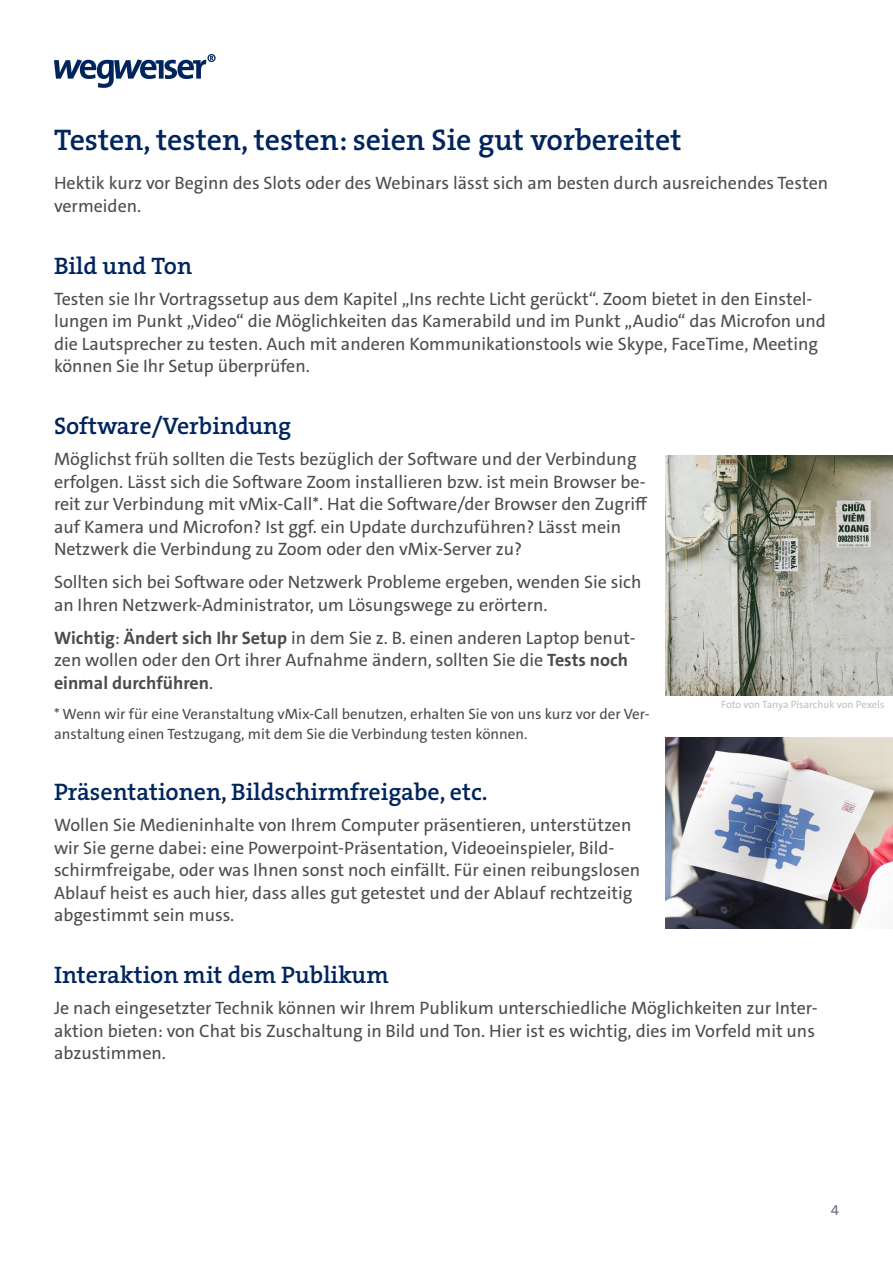
<style>
.page{position:relative;width:893px;height:1263px;background:#fff}
.page>*{position:absolute;margin:0;border:0;box-sizing:border-box;transform-origin:0 0}
.Headline_1{font:600 30px "The Serif B W6";color:#00255d}
.Headline_2{font:600 24px "The Serif B W6";color:#00255d}
.Standard_Fließtext{font:18px/22.5px "The Sans C5";color:#4b4c4d}
.Anmekrung{font:15px/19.5px "The Sans C5";color:#4b4c4d}
.t1{font:15px "The Sans C5";color:#67717e}
.Copyright{font:10.5px "The Sans C5";color:#bac1c9}
.s1{font-weight:700}
</style>
<div class="page">
<svg style="left:54px;top:54px;width:162px;height:34px"></svg>
<img style="left:666px;top:455px;width:227px;height:241px">
<img style="left:666px;top:738px;width:227px;height:190px">
<p class="Headline_1" style="left:54px;top:120px;width:629px">Testen, testen, testen: seien Sie gut vorbereitet</p>
<p class="Standard_Fließtext" style="left:54px;top:172px;width:776px">Hektik kurz vor Beginn des Slots oder des Webinars lässt sich am besten durch ausreichendes Testen vermeiden.</p>
<p class="Headline_2" style="left:54px;top:250px;width:140px">Bild und Ton</p>
<p class="Standard_Fließtext" style="left:54px;top:287px;width:773px">Testen sie Ihr Vortragssetup aus dem Kapitel „Ins rechte Licht gerückt“. Zoom bietet in den Einstel&shy;lungen im Punkt „Video“ die Möglichkeiten das Kamerabild und im Punkt „Audio“ das Microfon und die Lautsprecher zu testen. Auch mit anderen Kommunikationstools wie Skype, FaceTime, Meeting können Sie Ihr Setup überprüfen.</p>
<p class="Headline_2" style="left:54px;top:410px;width:239px">Software/Verbindung</p>
<p class="Standard_Fließtext" style="left:54px;top:448px;width:595px">Möglichst früh sollten die Tests bezüglich der Software und der Verbindung erfolgen. Lässt sich die Software Zoom installieren bzw. ist mein Browser be&shy;reit zur Verbindung mit vMix-Call*. Hat die Software/der Browser den Zugriff auf Kamera und Microfon? Ist ggf. ein Update durchzuführen? Lässt mein Netzwerk die Verbindung zu Zoom oder den vMix-Server zu?</p>
<p class="Standard_Fließtext" style="left:54px;top:571px;width:589px">Sollten sich bei Software oder Netzwerk Probleme ergeben, wenden Sie sich an Ihren Netzwerk-Administrator, um Lösungswege zu erörtern.</p>
<p class="Standard_Fließtext" style="left:54px;top:627px;width:583px"><span class="s1">Wichtig</span>: <span class="s1">Ändert sich Ihr Setup</span> in dem Sie z. B. einen anderen Laptop benut&shy;zen wollen oder den Ort ihrer Aufnahme ändern, sollten Sie die <span class="s1">Tests noch einmal durchführen</span>.</p>
<p class="Anmekrung" style="left:54px;top:704px;width:597px">* Wenn wir für eine Veranstaltung vMix-Call benutzen, erhalten Sie von uns kurz vor der Ver&shy;anstaltung einen Testzugang, mit dem Sie die Verbindung testen können.</p>
<p class="Copyright" style="left:721px;top:697px;width:165px">Foto von Tanya Pisarchuk von Pexels</p>
<p class="Headline_2" style="left:54px;top:776px;width:435px">Präsentationen, Bildschirmfreigabe, etc.</p>
<p class="Standard_Fließtext" style="left:54px;top:814px;width:588px">Wollen Sie Medieninhalte von Ihrem Computer präsentieren, unterstützen wir Sie gerne dabei: eine Powerpoint-Präsentation, Videoeinspieler, Bild&shy;schirmfreigabe, oder was Ihnen sonst noch einfällt. Für einen reibungslosen Ablauf heist es auch hier, dass alles gut getestet und der Ablauf rechtzeitig abgestimmt sein muss.</p>
<p class="Headline_2" style="left:54px;top:959px;width:336px">Interaktion mit dem Publikum</p>
<p class="Standard_Fließtext" style="left:54px;top:997px;width:765px">Je nach eingesetzter Technik können wir Ihrem Publikum unterschiedliche Möglichkeiten zur Inter&shy;aktion bieten: von Chat bis Zuschaltung in Bild und Ton. Hier ist es wichtig, dies im Vorfeld mit uns abzustimmen.</p>
<p class="t1" style="left:831px;top:1200px;width:10px">4</p>
</div>
